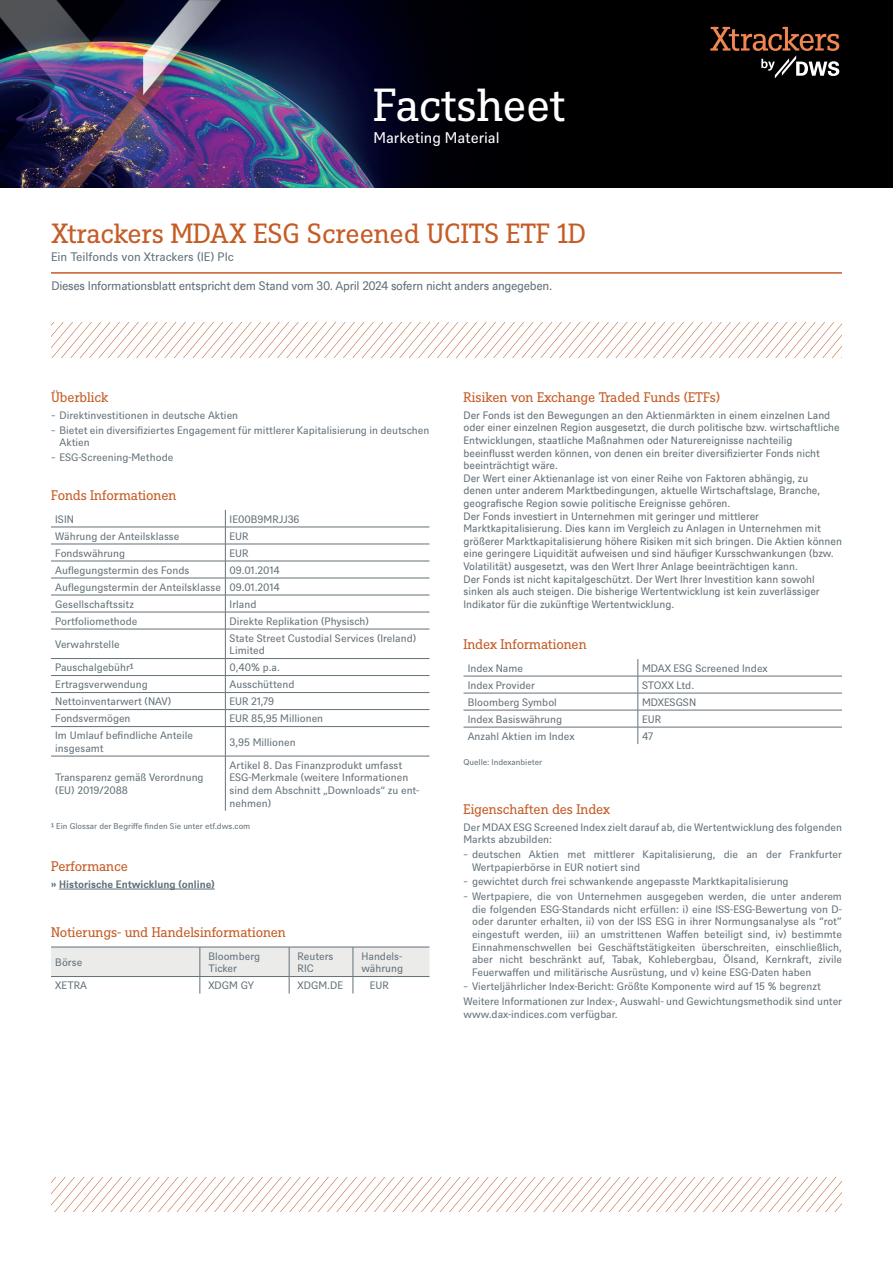
<style>
.page{position:relative;width:893px;height:1263px;background:#fff}
.page>*{position:absolute;margin:0;border:0;box-sizing:border-box;transform-origin:0 0}
.t1{font:45px "DWS Slab";letter-spacing:-.01em;color:#fff}
.t2{font:27px "DWS Slab";color:#c55c26}
.t3{font:15px "DWS Sans";color:#fff}
.t4{font:13.5px "DWS Slab";letter-spacing:-.01em;color:#c55c26}
.t5{font:12px "DWS Sans TT";letter-spacing:-.025em;color:#627179}
.t6{font:12px "DWS Sans";color:#627179}
.t7{font:10.5px/12.6px "DWS Sans";color:#627179}
.t8{font:10.5px/12.6px "DWS Sans TT";letter-spacing:-.005em;color:#627179}
.t9{font:700 10.5px "DWS Sans";color:#627179}
.t10{font:10.5px "DWS Sans";letter-spacing:-.025em;color:#627179}
.t11{font:8.25px "DWS Sans";color:#627179}
</style>
<div class="page">
<hr style="left:59px;top:889px;width:156px;height:1px;background:#627179">
<hr style="left:51px;top:527px;width:174px;height:1px;background:#627179">
<hr style="left:225px;top:527px;width:204px;height:1px;background:#627179">
<hr style="left:51px;top:544px;width:174px;height:1px;background:#627179">
<hr style="left:225px;top:544px;width:204px;height:1px;background:#627179">
<hr style="left:51px;top:561px;width:174px;height:1px;background:#627179">
<hr style="left:225px;top:561px;width:204px;height:1px;background:#627179">
<hr style="left:51px;top:578px;width:174px;height:1px;background:#627179">
<hr style="left:225px;top:578px;width:204px;height:1px;background:#627179">
<hr style="left:51px;top:595px;width:174px;height:1px;background:#627179">
<hr style="left:225px;top:595px;width:204px;height:1px;background:#627179">
<hr style="left:51px;top:612px;width:174px;height:1px;background:#627179">
<hr style="left:225px;top:612px;width:204px;height:1px;background:#627179">
<hr style="left:51px;top:629px;width:174px;height:1px;background:#627179">
<hr style="left:225px;top:629px;width:204px;height:1px;background:#627179">
<hr style="left:51px;top:658px;width:174px;height:1px;background:#627179">
<hr style="left:225px;top:658px;width:204px;height:1px;background:#627179">
<hr style="left:51px;top:675px;width:174px;height:1px;background:#627179">
<hr style="left:225px;top:675px;width:204px;height:1px;background:#627179">
<hr style="left:51px;top:692px;width:174px;height:1px;background:#627179">
<hr style="left:51px;top:709px;width:174px;height:1px;background:#627179">
<hr style="left:51px;top:726px;width:174px;height:1px;background:#627179">
<hr style="left:51px;top:756px;width:174px;height:1px;background:#627179">
<hr style="left:225px;top:756px;width:204px;height:1px;background:#627179">
<hr style="left:225px;top:692px;width:204px;height:1px;background:#627179">
<hr style="left:225px;top:709px;width:204px;height:1px;background:#627179">
<hr style="left:225px;top:726px;width:204px;height:1px;background:#627179">
<svg style="left:225px;top:510px;width:1px;height:246px"></svg>
<hr style="left:225px;top:756px;width:1px;height:55px;background:#627179">
<svg style="left:51px;top:947px;width:378px;height:46px"></svg>
<hr style="left:463px;top:676px;width:175px;height:1px;background:#627179">
<hr style="left:638px;top:676px;width:204px;height:1px;background:#627179">
<hr style="left:463px;top:693px;width:175px;height:1px;background:#627179">
<hr style="left:638px;top:693px;width:204px;height:1px;background:#627179">
<hr style="left:463px;top:710px;width:175px;height:1px;background:#627179">
<hr style="left:638px;top:710px;width:204px;height:1px;background:#627179">
<hr style="left:463px;top:727px;width:175px;height:1px;background:#627179">
<hr style="left:638px;top:727px;width:204px;height:1px;background:#627179">
<svg style="left:638px;top:659px;width:1px;height:85px"></svg>
<hr style="left:51px;top:272px;width:791px;height:2px;background:#c55c26">
<svg style="left:52px;top:322px;width:790px;height:35px"></svg>
<img style="left:0;top:0;width:893px;height:188px">
<svg style="left:710px;top:27px;width:129px;height:51px;background:#3a2921"></svg>
<svg style="left:51px;top:1177px;width:791px;height:35px"></svg>
<h1 class="t1" style="left:373px;top:74px;width:193px">Factsheet</h1>
<h3 class="t3" style="left:373px;top:127px;width:128px">Marketing Material</h3>
<h2 class="t2" style="left:51px;top:215px;width:536px">Xtrackers MDAX ESG Screened UCITS ETF 1D</h2>
<p class="t6" style="left:51px;top:249px;width:184px">Ein Teilfonds von Xtrackers (IE) Plc</p>
<p class="t5" style="left:51px;top:278px;width:502px">Dieses Informationsblatt entspricht dem Stand vom 30. April 2024 sofern nicht anders angegeben.</p>
<p class="t4" style="left:51px;top:388px;width:59px">Überblick</p>
<p class="t7" style="left:51px;top:407px;width:380px;line-height:14.7px">̵ Direktinvestitionen in deutsche Aktien<br>̵ Bietet ein diversifiziertes Engagement für mittlerer Kapitalisierung in deutschen</p>
<p class="t7" style="left:51px;top:434px;width:124px;line-height:14.7px;text-indent:9px">Aktien<br>̵ ESG-Screening-Methode</p>
<p class="t4" style="left:51px;top:486px;width:127px">Fonds Informationen</p>
<p class="t7" style="left:55px;top:512px;width:20px">ISIN</p>
<p class="t7" style="left:230px;top:512px;width:71px">IE00B9MRJJ36</p>
<p class="t7" style="left:55px;top:529px;width:126px">Währung der Anteilsklasse</p>
<p class="t7" style="left:230px;top:529px;width:20px">EUR</p>
<p class="t7" style="left:55px;top:546px;width:71px">Fondswährung</p>
<p class="t7" style="left:230px;top:546px;width:20px">EUR</p>
<p class="t7" style="left:55px;top:563px;width:136px">Auflegungstermin des Fonds</p>
<p class="t7" style="left:55px;top:561px;width:226px;line-height:17px;text-align:justify;text-indent:174px">09.01.2014<br>Auflegungstermin der Anteilsklasse 09.01.2014<br>Gesellschaftssitz</p>
<p class="t7" style="left:230px;top:597px;width:28px">Irland</p>
<p class="t7" style="left:55px;top:614px;width:84px">Portfoliomethode</p>
<p class="t7" style="left:230px;top:614px;width:141px">Direkte Replikation (Physisch)</p>
<p class="t7" style="left:55px;top:637px;width:66px">Verwahrstelle</p>
<p class="t7" style="left:230px;top:631px;width:188px">State Street Custodial Services (Ireland)<br>Limited</p>
<p class="t7" style="left:55px;top:660px;width:80px">Pauschalgebühr¹</p>
<p class="t7" style="left:230px;top:660px;width:52px">0,40% p.a.</p>
<p class="t7" style="left:55px;top:677px;width:94px">Ertragsverwendung</p>
<p class="t7" style="left:230px;top:677px;width:66px">Ausschüttend</p>
<p class="t7" style="left:55px;top:694px;width:117px">Nettoinventarwert (NAV)</p>
<p class="t7" style="left:230px;top:694px;width:46px">EUR 21,79</p>
<p class="t7" style="left:55px;top:711px;width:77px">Fondsvermögen</p>
<p class="t7" style="left:230px;top:711px;width:95px">EUR 85,95 Millionen</p>
<p class="t7" style="left:55px;top:728px;width:139px">Im Umlauf befindliche Anteile insgesamt</p>
<p class="t7" style="left:230px;top:735px;width:68px">3,95 Millionen</p>
<p class="t7" style="left:55px;top:771px;width:150px">Transparenz gemäß Verordnung (EU) 2019/2088</p>
<p class="t7" style="left:230px;top:758px;width:191px">Artikel 8. Das Finanzprodukt umfasst<br>ESG-Merkmale (weitere Informationen sind dem Abschnitt „Downloads“ zu ent&shy;nehmen)</p>
<p class="t11" style="left:51px;top:820px;width:201px">¹ Ein Glossar der Begriffe finden Sie unter etf.dws.com</p>
<p class="t4" style="left:51px;top:857px;width:78px">Performance</p>
<p class="t9" style="left:51px;top:877px;width:165px">» Historische Entwicklung (online)</p>
<p class="t4" style="left:51px;top:922px;width:236px">Notierungs- und Handelsinformationen</p>
<p class="t7" style="left:55px;top:955px;width:29px">Börse</p>
<p class="t7" style="left:208px;top:949px;width:53px">Bloomberg<br>Ticker</p>
<p class="t7" style="left:298px;top:949px;width:37px">Reuters<br>RIC</p>
<p class="t7" style="left:361px;top:949px;width:43px">Handels&shy;währung</p>
<p class="t7" style="left:55px;top:978px;width:33px">XETRA</p>
<p class="t7" style="left:208px;top:978px;width:47px">XDGM GY</p>
<p class="t7" style="left:298px;top:978px;width:47px">XDGM.DE</p>
<p class="t7" style="left:370px;top:978px;width:20px">EUR</p>
<p class="t4" style="left:463px;top:388px;width:258px">Risiken von Exchange Traded Funds (ETFs)</p>
<p class="t8" style="left:463px;top:408px;width:380px">Der Fonds ist den Bewegungen an den Aktienmärkten in einem einzelnen Land oder einer einzelnen Region ausgesetzt, die durch politische bzw. wirtschaftliche Entwicklungen, staatliche Maßnahmen oder Naturereignisse nachteilig beeinflusst werden können, von denen ein breiter diversifizierter Fonds nicht beeinträchtigt wäre.<br>Der Wert einer Aktienanlage ist von einer Reihe von Faktoren abhängig, zu<br>denen unter anderem Marktbedingungen, aktuelle Wirtschaftslage, Branche, geografische Region sowie politische Ereignisse gehören.<br>Der Fonds investiert in Unternehmen mit geringer und mittlerer Marktkapitalisierung. Dies kann im Vergleich zu Anlagen in Unternehmen mit größerer Marktkapitalisierung höhere Risiken mit sich bringen. Die Aktien können eine geringere Liquidität aufweisen und sind häufiger Kursschwankungen (bzw.<br>Volatilität) ausgesetzt, was den Wert Ihrer Anlage beeinträchtigen kann.<br>Der Fonds ist nicht kapitalgeschützt. Der Wert Ihrer Investition kann sowohl sinken als auch steigen. Die bisherige Wertentwicklung ist kein zuverlässiger Indikator für die zukünftige Wertentwicklung.</p>
<p class="t4" style="left:463px;top:635px;width:125px">Index Informationen</p>
<p class="t7" style="left:468px;top:661px;width:57px">Index Name</p>
<p class="t7" style="left:642px;top:661px;width:127px">MDAX ESG Screened Index</p>
<p class="t7" style="left:468px;top:678px;width:69px">Index Provider</p>
<p class="t10" style="left:642px;top:678px;width:54px">STOXX Ltd.</p>
<p class="t7" style="left:468px;top:695px;width:91px">Bloomberg Symbol</p>
<p class="t7" style="left:642px;top:695px;width:56px">MDXESGSN</p>
<p class="t7" style="left:468px;top:712px;width:96px">Index Basiswährung</p>
<p class="t7" style="left:642px;top:712px;width:20px">EUR</p>
<p class="t7" style="left:468px;top:729px;width:108px">Anzahl Aktien im Index</p>
<p class="t7" style="left:642px;top:729px;width:13px">47</p>
<p class="t11" style="left:463px;top:756px;width:80px">Quelle: Indexanbieter</p>
<p class="t4" style="left:463px;top:800px;width:148px">Eigenschaften des Index</p>
<p class="t7" style="left:463px;top:820px;width:380px">Der MDAX ESG Screened Index zielt darauf ab, die Wertentwicklung des folgenden<br>Markts abzubilden:</p>
<p class="t7" style="left:472px;top:847px;width:372px;text-indent:-9px">̵ deutschen Aktien met mittlerer Kapitalisierung, die an der Frankfurter<br>Wertpapierbörse in EUR notiert sind</p>
<p class="t7" style="left:463px;top:874px;width:380px;line-height:14.7px">̵ gewichtet durch frei schwankende angepasste Marktkapitalisierung<br>̵ Wertpapiere, die von Unternehmen ausgegeben werden, die unter anderem</p>
<p class="t7" style="left:472px;top:902px;width:371px;text-align:justify">die folgenden ESG-Standards nicht erfüllen: i) eine ISS-ESG-Bewertung von D&shy;oder darunter erhalten, ii) von der ISS ESG in ihrer Normungsanalyse als “rot” eingestuft werden, iii) an umstrittenen Waffen beteiligt sind, iv) bestimmte Einnahmenschwellen bei Geschäftstätigkeiten überschreiten, einschließlich, aber nicht beschränkt auf, Tabak, Kohlebergbau, Ölsand, Kernkraft, zivile Feuerwaffen und militärische Ausrüstung, und v) keine ESG-Daten haben</p>
<p class="t7" style="left:463px;top:979px;width:380px;line-height:14.7px">̵ Vierteljährlicher Index-Bericht: Größte Komponente wird auf 15 % begrenzt<br>Weitere Informationen zur Index-, Auswahl- und Gewichtungsmethodik sind unter</p>
<p class="t7" style="left:463px;top:1007px;width:156px">www.dax-indices.com verfügbar.</p>
</div>
